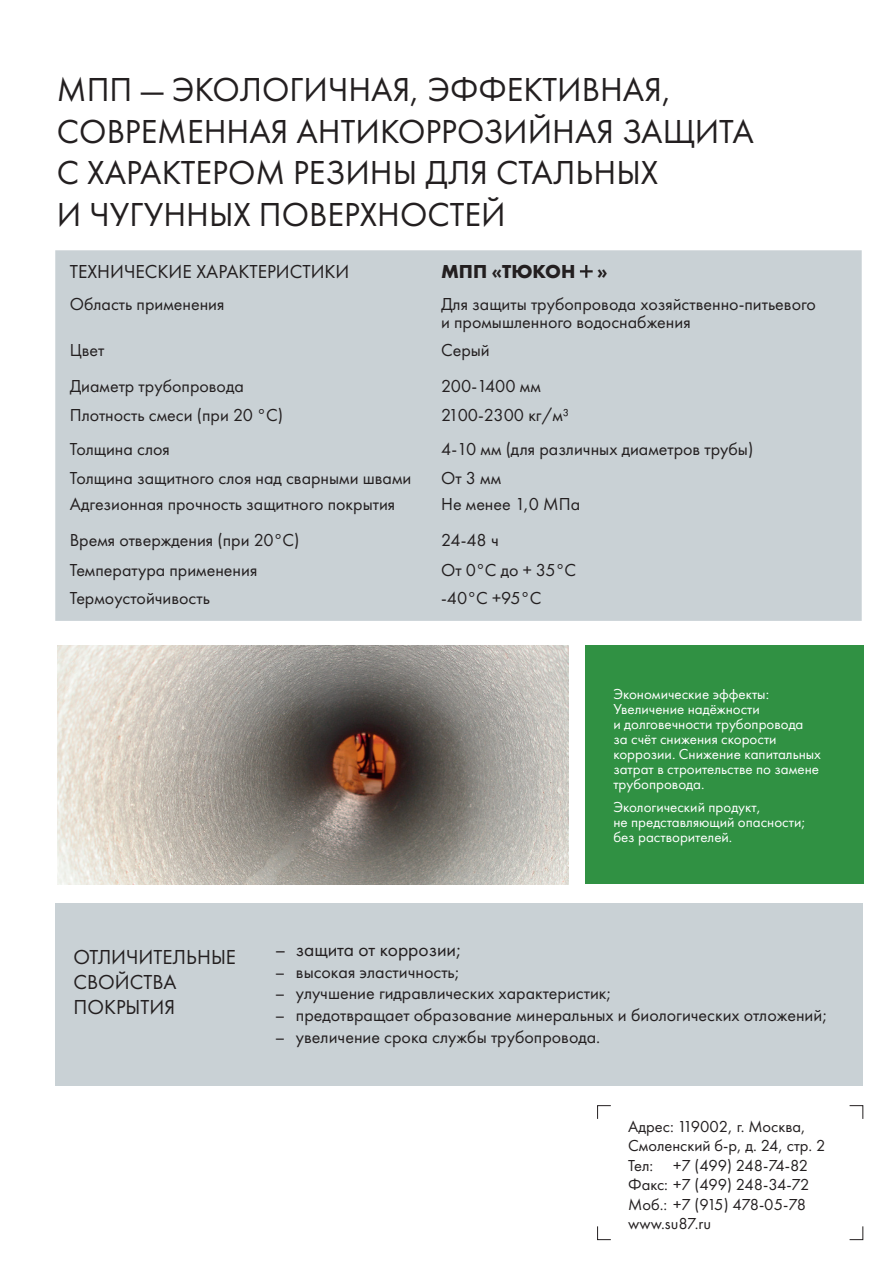
<style>
.page{position:relative;width:893px;height:1263px;background:#fff}
.page>*{position:absolute;margin:0;border:0;box-sizing:border-box;transform-origin:0 0}
.t1{font:34.5px/41.4px "Futura PT";color:#231f20}
.t2{font:21px/25.2px "Futura PT";color:#231f20}
.t3{font:19.5px "Futura PT";color:#231f20}
.t4{font:700 19.5px "Futura PT";color:#231f20}
.t5{font:18px/18px "Futura PT";color:#231f20}
.t6{font:16.5px/19.5px "Futura PT";color:#231f20}
.t7{font:15px/15px "Futura PT";color:#fff}
</style>
<div class="page">
<img style="left:57px;top:645px;width:511px;height:239px">
<div style="left:55px;top:250px;width:807px;height:371px;background:#c9d1d5"></div>
<svg style="left:580px;top:265px;width:13px;height:13px"></svg>
<div style="left:585px;top:645px;width:278px;height:239px;background:#309143"></div>
<div style="left:55px;top:904px;width:808px;height:182px;background:#c9d1d5"></div>
<svg style="left:597px;top:1105px;width:267px;height:135px"></svg>
<h1 class="t1" style="left:57px;top:69px;width:698px">МПП — ЭКОЛОГИЧНАЯ, ЭФФЕКТИВНАЯ,<br>СОВРЕМЕННАЯ АНТИКОРРОЗИЙНАЯ ЗАЩИТА<br>С ХАРАКТЕРОМ РЕЗИНЫ ДЛЯ СТАЛЬНЫХ<br>И ЧУГУННЫХ ПОВЕРХНОСТЕЙ</h1>
<p class="t3" style="left:70px;top:260px;width:281px">ТЕХНИЧЕСКИЕ ХАРАКТЕРИСТИКИ</p>
<p class="t4" style="left:441px;top:259px;width:168px">МПП «ТЮКОН »</p>
<p class="t5" style="left:70px;top:295px;width:156px">Область применения</p>
<p class="t5" style="left:441px;top:295px;width:376px">Для защиты трубопровода хозяйственно-питьевого и промышленного водоснабжения</p>
<p class="t5" style="left:70px;top:341px;width:36px">Цвет</p>
<p class="t5" style="left:441px;top:341px;width:50px">Серый</p>
<p class="t5" style="left:70px;top:377px;width:176px">Диаметр трубопровода</p>
<p class="t5" style="left:441px;top:377px;width:101px">200-1400 мм</p>
<p class="t5" style="left:70px;top:406px;width:215px">Плотность смеси (при 20 °C)</p>
<p class="t5" style="left:441px;top:406px;width:129px">2100-2300 кг/м³</p>
<p class="t5" style="left:70px;top:439px;width:102px">Толщина слоя</p>
<p class="t5" style="left:441px;top:439px;width:314px">4-10 мм (для различных диаметров трубы)</p>
<p class="t5" style="left:70px;top:469px;width:343px">Толщина защитного слоя над сварными швами</p>
<p class="t5" style="left:441px;top:469px;width:62px">От 3 мм</p>
<p class="t5" style="left:70px;top:495px;width:327px">Адгезионная прочность защитного покрытия</p>
<p class="t5" style="left:441px;top:495px;width:141px">Не менее 1,0 МПа</p>
<p class="t5" style="left:70px;top:530px;width:231px">Время отверждения (при 20°C)</p>
<p class="t5" style="left:441px;top:530px;width:59px">24-48 ч</p>
<p class="t5" style="left:70px;top:561px;width:189px">Температура применения</p>
<p class="t5" style="left:441px;top:561px;width:137px">От 0°С до + 35°С</p>
<p class="t5" style="left:70px;top:589px;width:142px">Термоустойчивость</p>
<p class="t5" style="left:441px;top:589px;width:102px">-40°С +95°С</p>
<p class="t7" style="left:613px;top:686px;width:209px">Экономические эффекты:<br>Увеличение надёжности<br>и долговечности трубопровода за счёт снижения скорости коррозии. Снижение капитальных затрат в строительстве по замене трубопровода.</p>
<p class="t7" style="left:613px;top:800px;width:194px">Экологический продукт,<br>не представляющий опасности; без растворителей.</p>
<p class="t2" style="left:74px;top:944px;width:164px">ОТЛИЧИТЕЛЬНЫЕ<br>СВОЙСТВА<br>ПОКРЫТИЯ</p>
<p class="t3" style="left:275px;top:938px;width:188px">– защита от коррозии;</p>
<p class="t5" style="left:275px;top:963px;width:187px">– высокая эластичность;</p>
<p class="t5" style="left:275px;top:984px;width:338px">– улучшение гидравлических характеристик;</p>
<p class="t5" style="left:275px;top:1006px;width:554px">– предотвращает образование минеральных и биологических отложений;</p>
<p class="t5" style="left:275px;top:1027px;width:327px">– увеличение срока службы трубопровода.</p>
<p class="t6" style="left:628px;top:1116px;width:199px">Адрес: 119002, г. Москва,<br>Смоленский б-р, д. 24, стр. 2<br>Тел: +7 (499) 248-74-82<br>Факс: +7 (499) 248-34-72<br>Моб.: +7 (915) 478-05-78 www.su87.ru</p>
</div>
